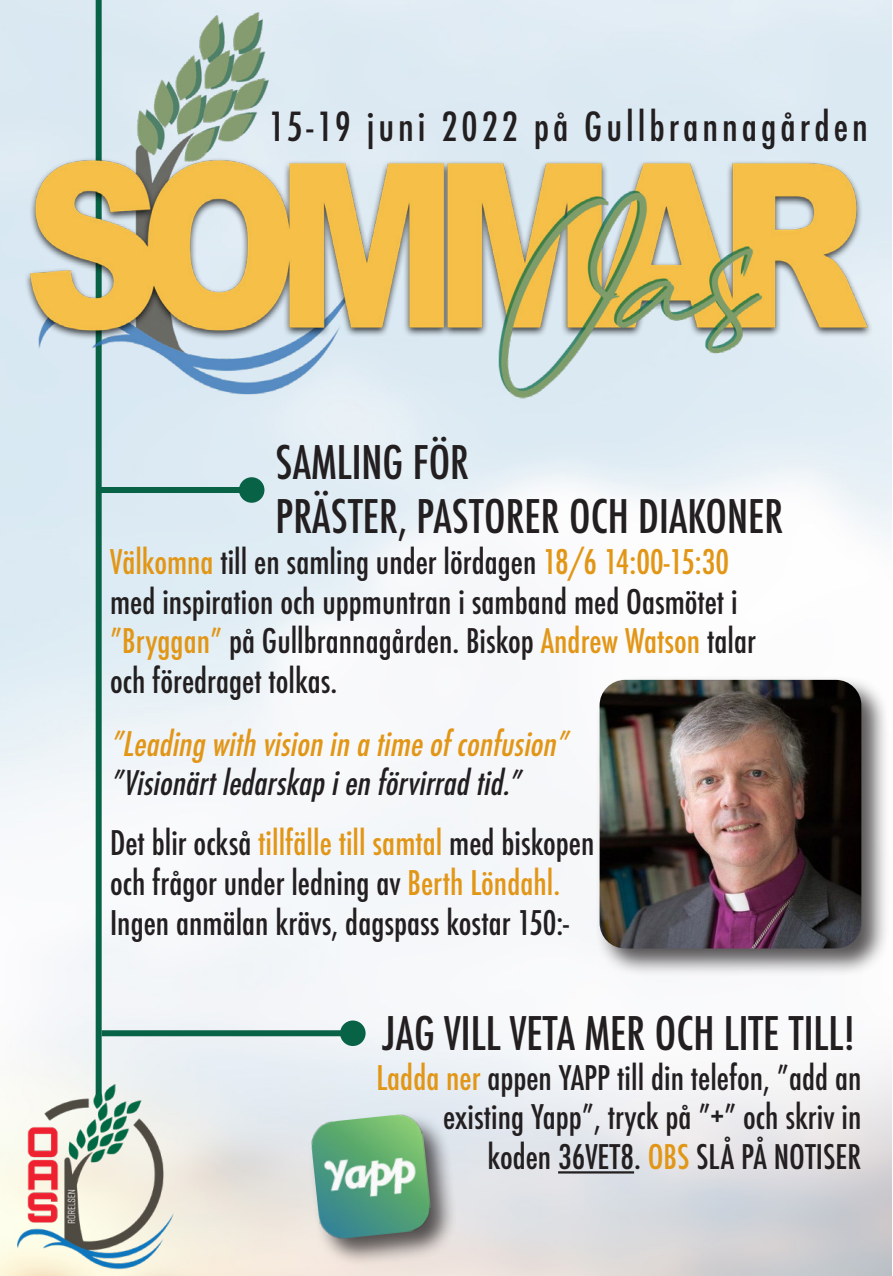
<style>
.page{position:relative;width:893px;height:1276px;background:#fff}
.page>*{position:absolute;margin:0;border:0;box-sizing:border-box;transform-origin:0 0}
.t1{font:500 condensed 45px/54px "Futura";color:#231f20}
.t2{font:500 condensed 39px "Futura";letter-spacing:.1em;color:#231f20}
.t3{font:500 condensed 33px/39.6px "Futura";color:#231f20}
.t4{font:italic 500 condensed 33px "Futura";color:#e29616}
.t5{font:italic 500 condensed 33px "Futura";color:#231f20}
.s1{color:#e29616}
</style>
<div class="page">
<img style="left:0;top:0;width:892px;height:1276px">
<div style="left:595px;top:675px;width:295px;height:301px;background:#231f20;opacity:.75"></div>
<img style="left:600px;top:680px;width:261px;height:268px">
<div style="left:96px;top:0;width:6px;height:1097px;background:#086246"></div>
<div style="left:99px;top:487px;width:146px;height:6px;background:#086246"></div>
<div style="left:239px;top:477px;width:25px;height:26px;background:#086246;border-radius:50%"></div>
<img style="left:19px;top:11px;width:855px;height:391px">
<div style="left:102px;top:1030px;width:251px;height:6px;background:#086246"></div>
<div style="left:340px;top:1020px;width:26px;height:26px;background:#086246;border-radius:50%"></div>
<hr style="left:558px;top:1171px;width:76px;height:2px;background:#231f20">
<div style="left:308px;top:1110px;width:150px;height:155px;background:#231f20;opacity:.75"></div>
<img style="left:309px;top:1112px;width:124px;height:129px">
<img style="left:17px;top:1084px;width:156px;height:187px">
<p class="t2" style="left:269px;top:101px;width:601px">15-19 juni 2022 på Gullbrannagården</p>
<p class="t1" style="left:276px;top:435px;width:509px">SAMLING FÖR<br>PRÄSTER, PASTORER OCH DIAKONER</p>
<p class="t3" style="left:110px;top:542px;width:647px"><span class="s1">Välkomna</span> till en samling under lördagen <span class="s1">18/6 14:00-15:30 </span>med inspiration och uppmuntran i samband med Oasmötet i <span class="s1">”Bryggan”</span> på Gullbrannagården. Biskop <span class="s1">Andrew Watson</span> talar och föredraget tolkas.</p>
<p class="t4" style="left:110px;top:722px;width:467px">”Leadingwithvisioninatimeofconfusion”</p>
<p class="t5" style="left:110px;top:762px;width:419px">”Visionärtledarskapienförvirradtid.”</p>
<p class="t3" style="left:110px;top:823px;width:486px">Det blir också <span class="s1">tillfälle till samtal</span> med biskopen</p>
<p class="t3" style="left:110px;top:863px;width:451px">och frågor under ledning av <span class="s1">Berth Löndahl.</span></p>
<p class="t3" style="left:110px;top:903px;width:460px">Ingen anmälan krävs, dagspass kostar 150:-</p>
<p class="t1" style="left:383px;top:1006px;width:475px">JAG VILL VETA MER OCH LITE TILL!</p>
<p class="t3" style="left:376px;top:1057px;width:487px;text-align:right"><span class="s1">Ladda ner</span> appen YAPP till din telefon, ”add an existing Yapp”, tryck på ”+” och skriv in</p>
<p class="t3" style="left:488px;top:1137px;width:375px">koden 36VET8. <span class="s1">OBS</span> SLÅ PÅ NOTISER</p>
</div>
